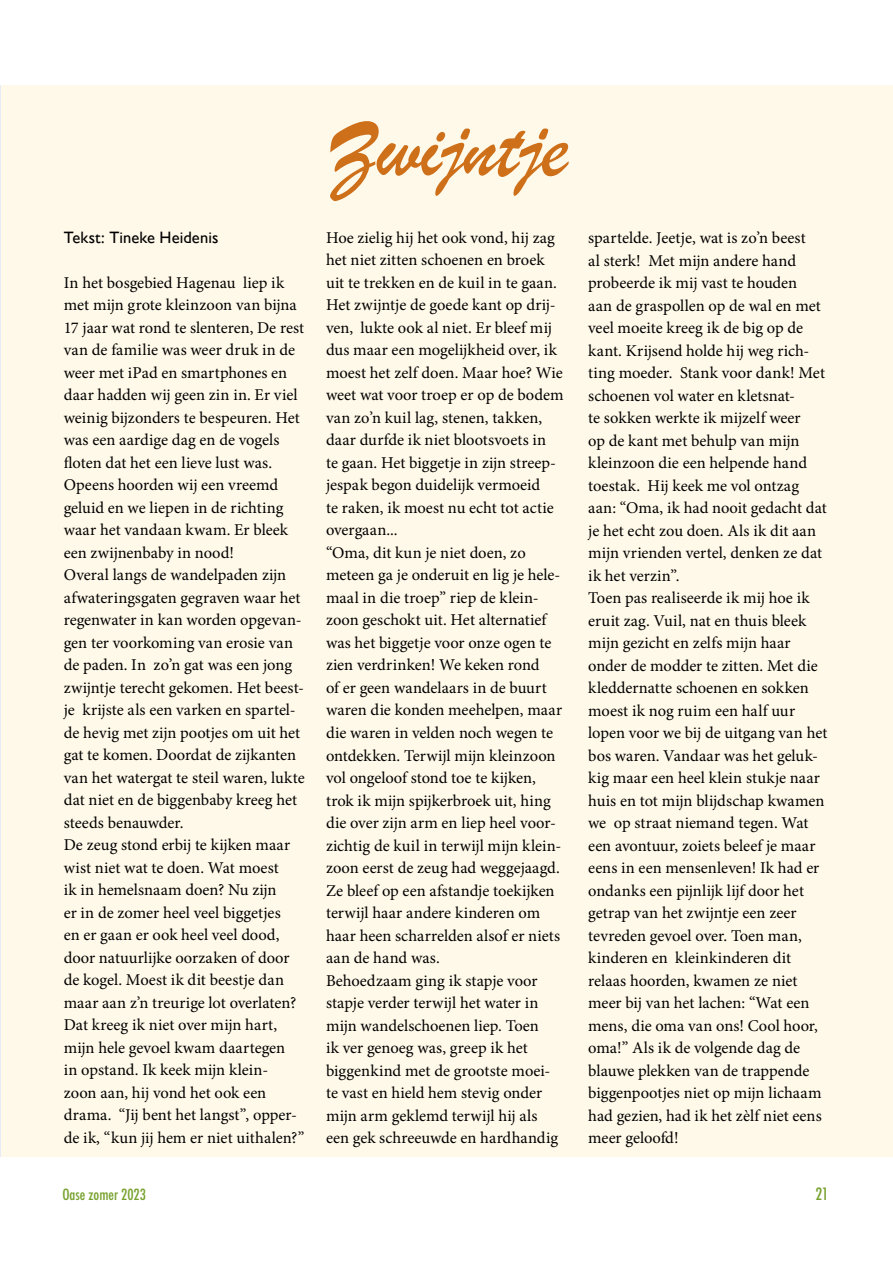
<style>
.page{position:relative;width:893px;height:1263px;background:#fff}
.page>*{position:absolute;margin:0;border:0;box-sizing:border-box;transform-origin:0 0}
.t1{font:90px "Brush Script";letter-spacing:-.005em;color:#ce6f19}
.t2{font:16.5px/22.5px "Minion Pro";color:#000}
.t3{font:16.5px "Gill Sans";letter-spacing:.005em;color:#000}
.t4{font:500 condensed 16.5px "Futura";color:#78a22f}
.t5{font:500 condensed 15px "Futura";color:#78a22f}
</style>
<div class="page">
<hr style="left:0;top:85px;width:1px;height:1072px;background:#e6ebf5">
<div style="left:1px;top:85px;width:892px;height:1072px;background:#fff9e9"></div>
<p class="t3" style="left:64px;top:227px;width:156px">Tekst: Tineke Heidenis</p>
<p class="t2" style="left:64px;top:271px;width:242px">In het bosgebied Hagenau liep ik met mijn grote kleinzoon van bijna<br>17 jaar wat rond te slenteren, De rest van de familie was weer druk in de weer met iPad en smartphones en daar hadden wij geen zin in. Er viel weinig bijzonders te bespeuren. Het was een aardige dag en de vogels floten dat het een lieve lust was.<br>Opeens hoorden wij een vreemd geluid en we liepen in de richting waar het vandaan kwam. Er bleek een zwijnenbaby in nood!<br>Overal langs de wandelpaden zijn afwateringsgaten gegraven waar het regenwater in kan worden opgevan&shy;gen ter voorkoming van erosie van de paden. In zo’n gat was een jong zwijntje terecht gekomen. Het beest&shy;je krijste als een varken en spartel&shy;de hevig met zijn pootjes om uit het gat te komen. Doordat de zijkanten van het watergat te steil waren, lukte dat niet en de biggenbaby kreeg het steeds benauwder.<br>De zeug stond erbij te kijken maar wist niet wat te doen. Wat moest<br>ik in hemelsnaam doen? Nu zijn<br>er in de zomer heel veel biggetjes<br>en er gaan er ook heel veel dood, door natuurlijke oorzaken of door de kogel. Moest ik dit beestje dan maar aan z’n treurige lot overlaten?<br>Dat kreeg ik niet over mijn hart, mijn hele gevoel kwam daartegen<br>in opstand. Ik keek mijn klein&shy;zoon aan, hij vond het ook een drama. “Jij bent het langst”, opper&shy;de ik, “kun jij hem er niet uithalen?”</p>
<h1 class="t1" style="left:326px;top:88px;width:243px">Zwijntje</h1>
<p class="t2" style="left:326px;top:226px;width:239px">Hoe zielig hij het ook vond, hij zag het niet zitten schoenen en broek uit te trekken en de kuil in te gaan.<br>Het zwijntje de goede kant op drij&shy;ven, lukte ook al niet. Er bleef mij dus maar een mogelijkheid over, ik moest het zelf doen. Maar hoe? Wie weet wat voor troep er op de bodem van zo’n kuil lag, stenen, takken, daar durfde ik niet blootsvoets in<br>te gaan. Het biggetje in zijn streep&shy;jespak begon duidelijk vermoeid<br>te raken, ik moest nu echt tot actie overgaan...<br>“Oma, dit kun je niet doen, zo meteen ga je onderuit en lig je hele&shy;maal in die troep” riep de klein&shy;zoon geschokt uit. Het alternatief was het biggetje voor onze ogen te zien verdrinken! We keken rond<br>of er geen wandelaars in de buurt waren die konden meehelpen, maar die waren in velden noch wegen te ontdekken. Terwijl mijn kleinzoon vol ongeloof stond toe te kijken, trok ik mijn spijkerbroek uit, hing die over zijn arm en liep heel voor&shy;zichtig de kuil in terwijl mijn klein&shy;zoon eerst de zeug had weggejaagd.<br>Ze bleef op een afstandje toekijken terwijl haar andere kinderen om haar heen scharrelden alsof er niets aan de hand was.<br>Behoedzaam ging ik stapje voor stapje verder terwijl het water in mijn wandelschoenen liep. Toen<br>ik ver genoeg was, greep ik het biggenkind met de grootste moei&shy;te vast en hield hem stevig onder mijn arm geklemd terwijl hij als een gek schreeuwde en hardhandig</p>
<p class="t2" style="left:588px;top:227px;width:241px">spartelde. Jeetje, wat is zo’n beest<br>al sterk! Met mijn andere hand probeerde ik mij vast te houden<br>aan de graspollen op de wal en met veel moeite kreeg ik de big op de kant. Krijsend holde hij weg rich&shy;ting moeder. Stank voor dank! Met schoenen vol water en kletsnat-<br>te sokken werkte ik mijzelf weer<br>op de kant met behulp van mijn kleinzoon die een helpende hand toestak. Hij keek me vol ontzag aan: “Oma, ik had nooit gedacht dat je het echt zou doen. Als ik dit aan mijn vrienden vertel, denken ze dat ik het verzin”.<br>Toen pas realiseerde ik mij hoe ik eruit zag. Vuil, nat en thuis bleek mijn gezicht en zelfs mijn haar onder de modder te zitten. Met die kleddernatte schoenen en sokken moest ik nog ruim een half uur lopen voor we bij de uitgang van het bos waren. Vandaar was het geluk&shy;kig maar een heel klein stukje naar huis en tot mijn blijdschap kwamen we op straat niemand tegen. Wat een avontuur, zoiets beleef je maar eens in een mensenleven! Ik had er ondanks een pijnlijk lijf door het getrap van het zwijntje een zeer tevreden gevoel over. Toen man, kinderen en kleinkinderen dit relaas hoorden, kwamen ze niet meer bij van het lachen: “Wat een mens, die oma van ons! Cool hoor, oma!” Als ik de volgende dag de blauwe plekken van de trappende biggenpootjes niet op mijn lichaam had gezien, had ik het zèlf niet eens meer geloofd!</p>
<p class="t5" style="left:62px;top:1185px;width:85px">Oase zomer 2023</p>
<p class="t4" style="left:815px;top:1184px;width:15px">21</p>
</div>
